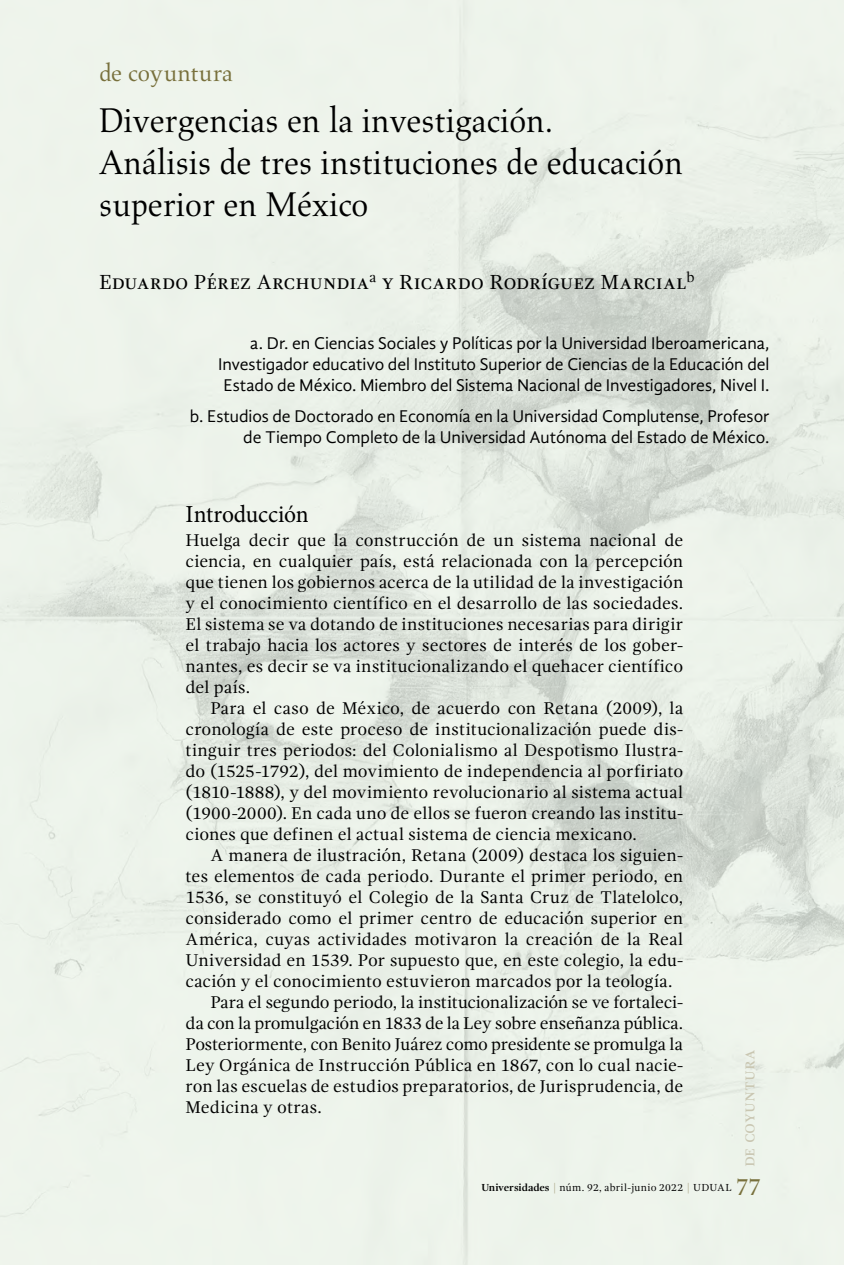
<style>
.page{position:relative;width:844px;height:1265px;background:#fff}
.page>*{position:absolute;margin:0;border:0;box-sizing:border-box;transform-origin:0 0}
.art-p-titulo{font:35px/42px "Aldus LT Std";color:#000;scale:.96 1}
.art-p-subtitulo{font:24.5px "Minion Pro";letter-spacing:-.01em;color:#000;scale:.96 1}
.art-subtitulo1{font:24.5px "Aldus LT Std";color:#78703c}
.t1{font:24.5px "Gandhi Serif";color:#78703c;scale:.9 1}
.art-p-autor{font:21px "Gandhi Serif";color:#000}
.art-cuerpo_de_texto{font:17.5px/21px "Gandhi Serif";letter-spacing:.005em;color:#000;text-align:justify}
.art-1er_parrafo{font:17.5px/21px "Gandhi Serif";letter-spacing:.005em;color:#000;text-align:justify}
.art-p-autor_txt{font:17.5px/21px "Gandhi Sans";letter-spacing:-.005em;color:#000;text-align:right}
.t2{font:17.5px "Gandhi Serif";letter-spacing:.015em;color:#c9c6b1}
.t3{font:10.5px "Gandhi Serif";letter-spacing:.025em;color:#000}
.s1{font-weight:700}
.s2{color:#aea98a}
</style>
<div class="page">
<img style="left:0;top:0;width:843px;height:1265px">
<p class="art-subtitulo1" style="left:99px;top:59px;width:135px">de coyuntura</p>
<p class="art-p-titulo" style="left:99px;top:100px;width:474px">Divergencias en la investigación.</p>
<p class="art-p-titulo" style="left:99px;top:142px;width:609px">Análisis de tres instituciones de educación superior en México</p>
<p class="art-p-autor" style="left:99px;top:270px;width:596px">Eduardo Pérez Archundia<sup>a</sup> y Ricardo Rodríguez Marcial<sup>b</sup></p>
<p class="art-p-autor_txt" style="left:218px;top:333px;width:552px">a. Dr. en Ciencias Sociales y Políticas por la Universidad Iberoamericana,<br>Investigador educativo del Instituto Superior de Ciencias de la Educación del<br>Estado de México. Miembro del Sistema Nacional de Investigadores, Nivel I.</p>
<p class="art-p-autor_txt" style="left:190px;top:406px;width:581px">b. Estudios de Doctorado en Economía en la Universidad Complutense, Profesor de Tiempo Completo de la Universidad Autónoma del Estado de México.</p>
<p class="art-p-subtitulo" style="left:185px;top:498px;width:130px">Introducción</p>
<p class="art-1er_parrafo" style="left:185px;top:530px;width:499px">Huelga decir que la construcción de un sistema nacional de ciencia, en cualquier país, está relacionada con la percepción que tienen los gobiernos acerca de la utilidad de la investigación y el conocimiento científico en el desarrollo de las sociedades.<br>El sistema se va dotando de instituciones necesarias para dirigir el trabajo hacia los actores y sectores de interés de los gober&shy;nantes, es decir se va institucionalizando el quehacer científico del país.</p>
<p class="art-cuerpo_de_texto" style="left:185px;top:698px;width:499px;text-indent:25px">Para el caso de México, de acuerdo con Retana (2009), la cronología de este proceso de institucionalización puede dis&shy;tinguir tres periodos: del Colonialismo al Despotismo Ilustra&shy;do (1525-1792), del movimiento de independencia al porfiriato (1810-1888), y del movimiento revolucionario al sistema actual (1900-2000). En cada uno de ellos se fueron creando las institu&shy;ciones que definen el actual sistema de ciencia mexicano.</p>
<p class="art-cuerpo_de_texto" style="left:185px;top:845px;width:499px;text-indent:25px">A manera de ilustración, Retana (2009) destaca los siguien&shy;tes elementos de cada periodo. Durante el primer periodo, en 1536, se constituyó el Colegio de la Santa Cruz de Tlatelolco, considerado como el primer centro de educación superior en América, cuyas actividades motivaron la creación de la Real Universidad en 1539. Por supuesto que, en este colegio, la edu&shy;cación y el conocimiento estuvieron marcados por la teología.</p>
<p class="art-cuerpo_de_texto" style="left:185px;top:992px;width:499px;text-indent:25px">Para el segundo periodo, la institucionalización se ve fortaleci&shy;da con la promulgación en 1833 de la Ley sobre enseñanza pública.<br>Posteriormente, con Benito Juárez como presidente se promulga la Ley Orgánica de Instrucción Pública en 1867, con lo cual nacie&shy;ron las escuelas de estudios preparatorios, de Jurisprudencia, de Medicina y otras.</p>
<p class="t2" style="left:738px;top:1167px;width:120px;rotate:-90deg">de coyuntura</p>
<h2 class="t1" style="left:736px;top:1173px;width:28px">77</h2>
<p class="t3" style="left:481px;top:1181px;width:252px"><span class="s1">Universidades</span> <span class="s2">|</span> núm. 92, abril-junio 2022 <span class="s2">|</span> UDUAL</p>
</div>
